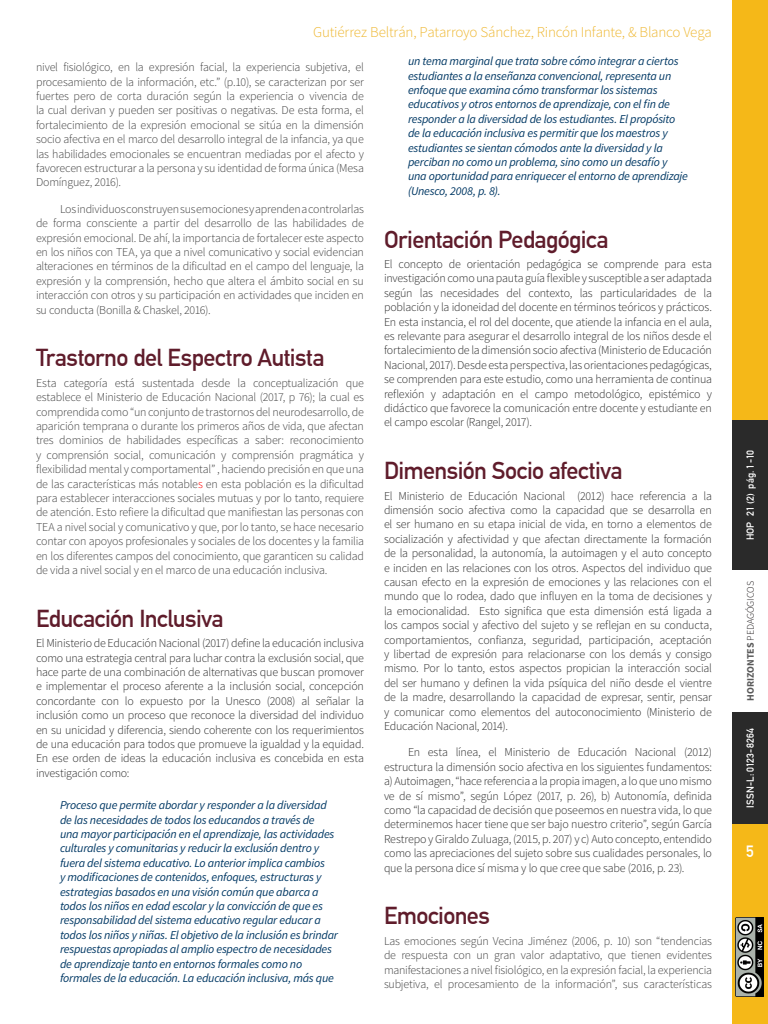
<style>
.page{position:relative;width:768px;height:1024px;background:#fff}
.page>*{position:absolute;margin:0;border:0;box-sizing:border-box;transform-origin:0 0}
.t1{font:700 24px "DIN Alternate";letter-spacing:-.025em;color:#5f1c2b}
.t2{font:700 16px "DIN Alternate";color:#fff}
.t3{font:300 15px "Source Sans Pro";letter-spacing:-.015em;color:#eeb731}
.t4{font:300 12px/14.4px "Source Sans Pro";letter-spacing:-.02em;color:#2a2a2a;text-align:justify}
.t5{font:300 12px/14.4px "Source Sans Pro";letter-spacing:-.015em;color:#404040;text-align:justify}
.t6{font:italic 12px/14.4px "Source Sans Pro";letter-spacing:-.02em;color:#003864}
.t7{font:700 10px "DIN Alternate";color:#fff}
.t8{font:300 10px "Source Sans Pro";letter-spacing:-.015em;color:#231f20}
.s1{color:#f00}
.s2{font-weight:700;color:#5a5a5a}
</style>
<div class="page">
<div style="left:732px;top:712px;width:36px;height:312px;background:#f5b818"></div>
<div style="left:732px;top:0;width:36px;height:570px;background:#f5b818"></div>
<div style="left:732px;top:420px;width:36px;height:150px;background:#2a2a2a"></div>
<div style="left:732px;top:712px;width:36px;height:112px;background:#2a2a2a"></div>
<img style="left:736px;top:917px;width:27px;height:80px">
<p class="t3" style="left:313px;top:23px;width:400px">Gutiérrez Beltrán, Patarroyo Sánchez, Rincón Infante, &amp; Blanco Vega</p>
<p class="t5" style="left:36px;top:60px;width:330px">nivel fisiológico, en la expresión facial, la experiencia subjetiva, el procesamiento de la información, etc.” (p.10), se caracterizan por ser fuertes pero de corta duración según la experiencia o vivencia de la cual derivan y pueden ser positivas o negativas. De esta forma, el fortalecimiento de la expresión emocional se sitúa en la dimensión socio afectiva en el marco del desarrollo integral de la infancia, ya que las habilidades emocionales se encuentran mediadas por el afecto y favorecen estructurar a la persona y su identidad de forma única (Mesa Domínguez, 2016).</p>
<p class="t5" style="left:36px;top:202px;width:330px;text-indent:24px">Los individuos construyen sus emociones y aprenden a controlarlas de forma consciente a partir del desarrollo de las habilidades de expresión emocional. De ahí, la importancia de fortalecer este aspecto en los niños con TEA, ya que a nivel comunicativo y social evidencian alteraciones en términos de la dificultad en el campo del lenguaje, la expresión y la comprensión, hecho que altera el ámbito social en su interacción con otros y su participación en actividades que inciden en su conducta (Bonilla &amp; Chaskel, 2016).</p>
<h1 class="t1" style="left:36px;top:340px;width:290px">Trastorno del Espectro Autista</h1>
<p class="t5" style="left:36px;top:376px;width:330px">Esta categoría está sustentada desde la conceptualización que establece el Ministerio de Educación Nacional (2017, p 76); la cual es comprendida como “un conjunto de trastornos del neurodesarrollo, de aparición temprana o durante los primeros años de vida, que afectan tres dominios de habilidades específicas a saber: reconocimiento y comprensión social, comunicación y comprensión pragmática y flexibilidad mental y comportamental” , haciendo precisión en que una de las características más notable<span class="s1">s</span> en esta población es la dificultad para establecer interacciones sociales mutuas y por lo tanto, requiere de atención. Esto refiere la dificultad que manifiestan las personas con TEA a nivel social y comunicativo y que, por lo tanto, se hace necesario contar con apoyos profesionales y sociales de los docentes y la familia en los diferentes campos del conocimiento, que garanticen su calidad de vida a nivel social y en el marco de una educación inclusiva.</p>
<h1 class="t1" style="left:36px;top:600px;width:189px">Educación Inclusiva</h1>
<p class="t4" style="left:36px;top:636px;width:330px">El Ministerio de Educación Nacional (2017) define la educación inclusiva como una estrategia central para luchar contra la exclusión social, que hace parte de una combinación de alternativas que buscan promover e implementar el proceso aferente a la inclusión social, concepción concordante con lo expuesto por la Unesco (2008) al señalar la inclusión como un proceso que reconoce la diversidad del individuo en su unicidad y diferencia, siendo coherente con los requerimientos de una educación para todos que promueve la igualdad y la equidad.<br>En ese orden de ideas la educación inclusiva es concebida en esta investigación como:</p>
<p class="t6" style="left:60px;top:798px;width:280px">Proceso que permite abordar y responder a la diversidad de las necesidades de todos los educandos a través de<br>una mayor participación en el aprendizaje, las actividades culturales y comunitarias y reducir la exclusión dentro y fuera del sistema educativo. Lo anterior implica cambios<br>y modificaciones de contenidos, enfoques, estructuras y estrategias basados en una visión común que abarca a todos los niños en edad escolar y la convicción de que es responsabilidad del sistema educativo regular educar a todos los niños y niñas. El objetivo de la inclusión es brindar respuestas apropiadas al amplio espectro de necesidades de aprendizaje tanto en entornos formales como no formales de la educación. La educación inclusiva, más que</p>
<p class="t6" style="left:408px;top:54px;width:281px">un tema marginal que trata sobre cómo integrar a ciertos estudiantes a la enseñanza convencional, representa un enfoque que examina cómo transformar los sistemas educativos y otros entornos de aprendizaje, con el fin de responder a la diversidad de los estudiantes. El propósito de la educación inclusiva es permitir que los maestros y estudiantes se sientan cómodos ante la diversidad y la perciban no como un problema, sino como un desafío y una oportunidad para enriquecer el entorno de aprendizaje (Unesco, 2008, p. 8).</p>
<h1 class="t1" style="left:384px;top:221px;width:226px">Orientación Pedagógica</h1>
<p class="t4" style="left:384px;top:257px;width:330px">El concepto de orientación pedagógica se comprende para esta investigación como una pauta guía flexible y susceptible a ser adaptada según las necesidades del contexto, las particularidades de la población y la idoneidad del docente en términos teóricos y prácticos.<br>En esta instancia, el rol del docente, que atiende la infancia en el aula, es relevante para asegurar el desarrollo integral de los niños desde el fortalecimiento de la dimensión socio afectiva (Ministerio de Educación Nacional, 2017). Desde esta perspectiva, las orientaciones pedagógicas, se comprenden para este estudio, como una herramienta de continua reflexión y adaptación en el campo metodológico, epistémico y didáctico que favorece la comunicación entre docente y estudiante en el campo escolar (Rangel, 2017).</p>
<h1 class="t1" style="left:384px;top:452px;width:240px">Dimensión Socio afectiva</h1>
<p class="t4" style="left:384px;top:488px;width:330px">El Ministerio de Educación Nacional (2012) hace referencia a la dimensión socio afectiva como la capacidad que se desarrolla en el ser humano en su etapa inicial de vida, en torno a elementos de socialización y afectividad y que afectan directamente la formación de la personalidad, la autonomía, la autoimagen y el auto concepto e inciden en las relaciones con los otros. Aspectos del individuo que causan efecto en la expresión de emociones y las relaciones con el mundo que lo rodea, dado que influyen en la toma de decisiones y la emocionalidad. Esto significa que esta dimensión está ligada a los campos social y afectivo del sujeto y se reflejan en su conducta, comportamientos, confianza, seguridad, participación, aceptación y libertad de expresión para relacionarse con los demás y consigo mismo. Por lo tanto, estos aspectos propician la interacción social del ser humano y definen la vida psíquica del niño desde el vientre de la madre, desarrollando la capacidad de expresar, sentir, pensar y comunicar como elementos del autoconocimiento (Ministerio de Educación Nacional, 2014).</p>
<p class="t4" style="left:384px;top:745px;width:330px;text-indent:24px">En esta línea, el Ministerio de Educación Nacional (2012) estructura la dimensión socio afectiva en los siguientes fundamentos: a) Autoimagen, “hace referencia a la propia imagen, a lo que uno mismo ve de sí mismo”, según López (2017, p. 26), b) Autonomía, definida como “la capacidad de decisión que poseemos en nuestra vida, lo que determinemos hacer tiene que ser bajo nuestro criterio”, según García Restrepo y Giraldo Zuluaga, (2015, p. 207) y c) Auto concepto, entendido como las apreciaciones del sujeto sobre sus cualidades personales, lo que la persona dice sí misma y lo que cree que sabe (2016, p. 23).</p>
<h1 class="t1" style="left:384px;top:898px;width:108px">Emociones</h1>
<p class="t5" style="left:384px;top:934px;width:330px">Las emociones según Vecina Jiménez (2006, p. 10) son “tendencias de respuesta con un gran valor adaptativo, que tienen evidentes manifestaciones a nivel fisiológico, en la expresión facial, la experiencia subjetiva, el procesamiento de la información”, sus características</p>
<p class="t7" style="left:743px;top:540px;width:92px;rotate:-90deg">HOP 21 (2) pág. 1-10</p>
<p class="t8" style="left:744px;top:701px;width:121px;rotate:-90deg"><span class="s2">HORIZONTES</span> PEDAGÓGICOS</p>
<p class="t7" style="left:743px;top:808px;width:81px;rotate:-90deg">ISSN-L: 0123-8264</p>
<h2 class="t2" style="left:746px;top:839px;width:9px">5</h2>
</div>
